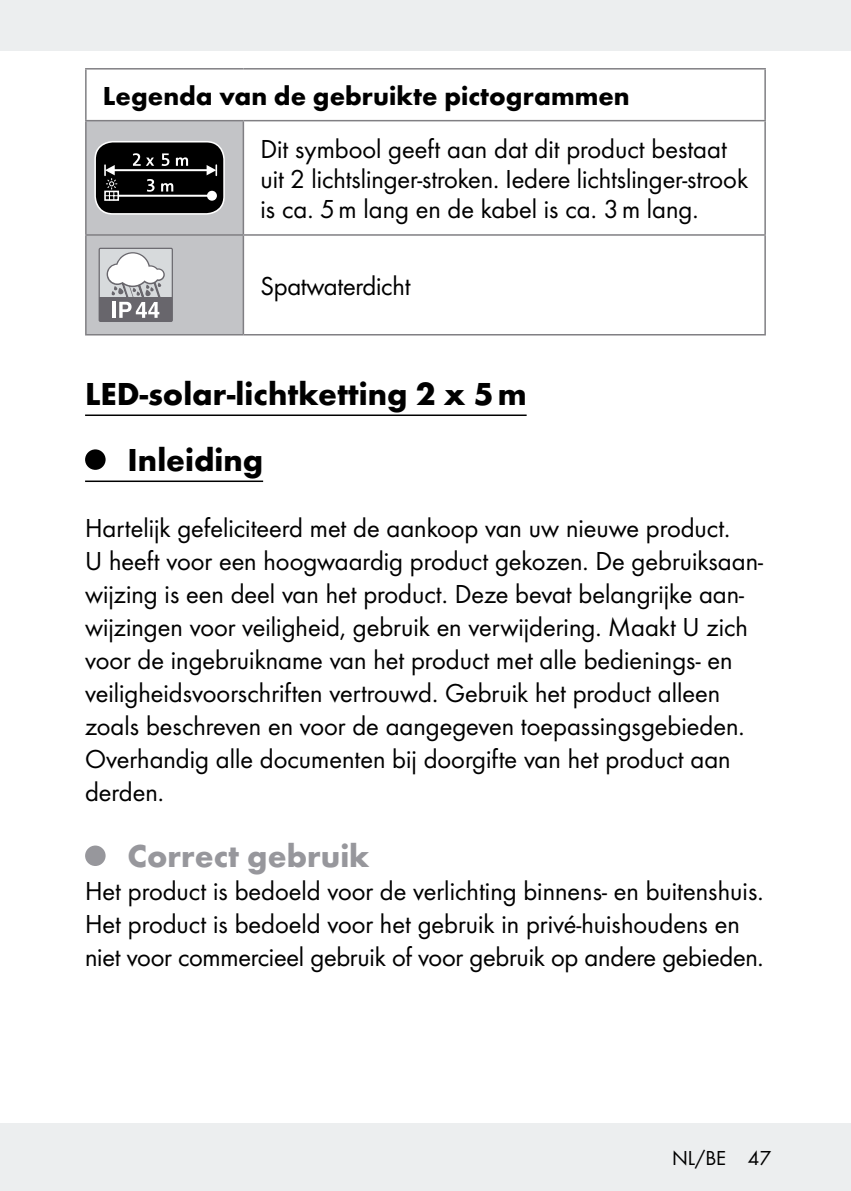
<style>
.page{position:relative;width:851px;height:1191px;background:#fff}
.page>*{position:absolute;margin:0;border:0;box-sizing:border-box;transform-origin:0 0}
.t1{font:700 33px/66px "Futura";color:#000}
.t2{font:700 33px "Futura";color:#97979c}
.t3{font:27px/33px "Futura Boo";color:#000}
.t4{font:700 27px "Futura";color:#000}
.t5{font:21px "Futura Boo";color:#000}
</style>
<div class="page">
<div style="left:0;top:1123px;width:850px;height:68px;background:#eceeef"></div>
<div style="left:0;top:0;width:850px;height:51px;background:#eceeef"></div>
<hr style="left:85px;top:414px;width:441px;height:2px;background:#000">
<hr style="left:85px;top:480px;width:178px;height:2px;background:#000">
<hr style="left:85px;top:70px;width:2px;height:50px;background:#807f83">
<hr style="left:85px;top:68px;width:158px;height:2px;background:#807f83">
<hr style="left:243px;top:68px;width:522px;height:2px;background:#807f83">
<hr style="left:764px;top:70px;width:1px;height:50px;background:#807f83">
<hr style="left:85px;top:121px;width:2px;height:113px;background:#807f83">
<hr style="left:242px;top:121px;width:2px;height:113px;background:#807f83">
<hr style="left:764px;top:121px;width:1px;height:113px;background:#807f83">
<hr style="left:85px;top:120px;width:158px;height:1px;background:#807f83">
<hr style="left:85px;top:236px;width:2px;height:98px;background:#807f83">
<hr style="left:243px;top:120px;width:522px;height:1px;background:#807f83">
<hr style="left:85px;top:234px;width:158px;height:2px;background:#807f83">
<hr style="left:85px;top:334px;width:158px;height:1px;background:#807f83">
<hr style="left:242px;top:236px;width:2px;height:98px;background:#807f83">
<hr style="left:243px;top:234px;width:522px;height:2px;background:#807f83">
<hr style="left:764px;top:236px;width:1px;height:98px;background:#807f83">
<hr style="left:243px;top:334px;width:522px;height:1px;background:#807f83">
<svg style="left:86px;top:121px;width:157px;height:213px"></svg>
<div style="left:85px;top:449px;width:21px;height:21px;background:#000;border-radius:50%"></div>
<div style="left:85px;top:845px;width:21px;height:21px;background:#97979c;border-radius:50%"></div>
<p class="t4" style="left:103px;top:80px;width:528px">Legenda van de gebruikte pictogrammen</p>
<p class="t3" style="left:260px;top:134px;width:489px;line-height:30px">Dit symbool geeft aan dat dit product bestaat uit 2 lichtslinger-stroken. Iedere lichtslinger-strook is ca. 5m lang en de kabel is ca. 3m lang.</p>
<p class="t3" style="left:260px;top:269px;width:152px">Spatwaterdicht</p>
<p class="t1" style="left:128px;top:360px;width:400px;text-indent:-43px">LED-solar-lichtketting 2 x 5m<br>Inleiding</p>
<p class="t3" style="left:85px;top:511px;width:679px">Hartelijk gefeliciteerd met de aankoop van uw nieuwe product.<br>U heeft voor een hoogwaardig product gekozen. De gebruiksaan&shy;wijzing is een deel van het product. Deze bevat belangrijke aan&shy;wijzingen voor veiligheid, gebruik en verwijdering. Maakt U zich voor de ingebruikname van het product met alle bedienings- en veiligheidsvoorschriften vertrouwd. Gebruik het product alleen zoals beschreven en voor de aangegeven toepassingsgebieden.<br>Overhandig alle documenten bij doorgifte van het product aan derden.</p>
<p class="t2" style="left:128px;top:836px;width:243px">Correct gebruik</p>
<p class="t3" style="left:85px;top:874px;width:680px">Het product is bedoeld voor de verlichting binnens- en buitenshuis.<br>Het product is bedoeld voor het gebruik in privé-huishoudens en niet voor commercieel gebruik of voor gebruik op andere gebieden.</p>
<p class="t5" style="left:672px;top:1145px;width:100px">NL/BE 47</p>
</div>
